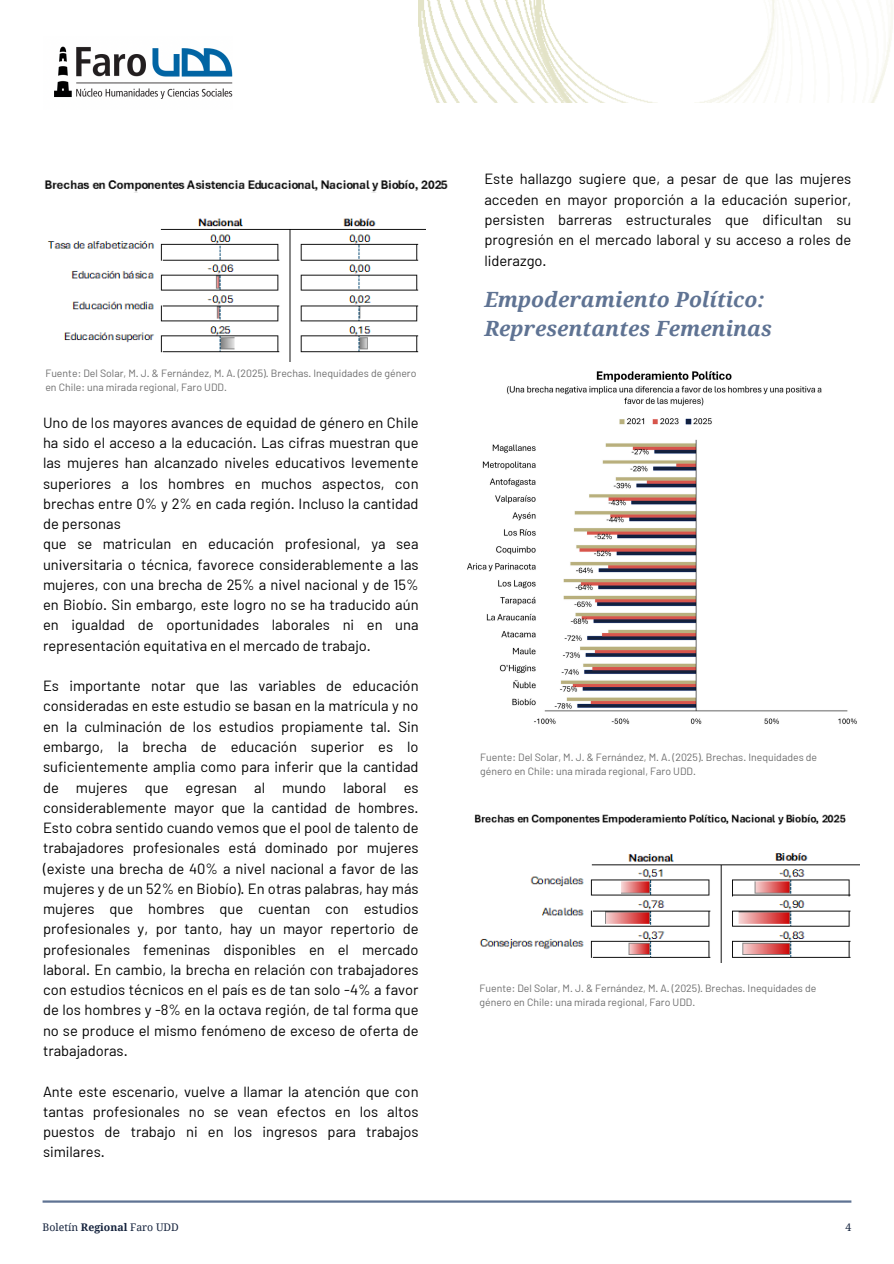
<style>
.page{position:relative;width:894px;height:1264px;background:#fff}
.page>*{position:absolute;margin:0;border:0;box-sizing:border-box;transform-origin:0 0}
.t1{font:italic 700 21px/29.2px "Noto Serif";color:#5f7393}
.t2{font:14.7px/20.2px "Barlow";color:#000;text-align:justify}
.t3{font:10.5px/14px "Barlow";color:#6d6d6d}
.t4{font:10.5px "Noto Serif";color:#15233d}
.s1{font-weight:700}
</style>
<div class="page">
<hr style="left:43px;top:1200px;width:808px;height:2px;background:#5f7393">
<img style="left:54px;top:46px;width:178px;height:53px">
<img style="left:418px;top:0;width:475px;height:102px">
<img style="left:45px;top:179px;width:403px;height:14px">
<img style="left:47px;top:218px;width:378px;height:144px">
<img style="left:467px;top:371px;width:390px;height:353px">
<img style="left:474px;top:814px;width:372px;height:11px">
<img style="left:479px;top:853px;width:380px;height:109px">
<p class="t3" style="left:45px;top:365px;width:372px">Fuente: Del Solar, M. J. &amp; Fernández, M. A. (2025). Brechas. Inequidades de género en Chile: una mirada regional, Faro UDD.</p>
<h2 class="t2" style="left:43px;top:412px;width:377px;text-align:left">Uno de los mayores avances de equidad de género en Chile ha sido el acceso a la educación. Las cifras muestran que las mujeres han alcanzado niveles educativos levemente superiores a los hombres en muchos aspectos, con brechas entre 0% y 2% en cada región. Incluso la cantidad de personas<br>que se matriculan en educación profesional, ya sea universitaria o técnica, favorece considerablemente a las mujeres, con una brecha de 25% a nivel nacional y de 15% en Biobío. Sin embargo, este logro no se ha traducido aún en igualdad de oportunidades laborales ni en una representación equitativa en el mercado de trabajo.</h2>
<p class="t2" style="left:43px;top:675px;width:377px">Es importante notar que las variables de educación consideradas en este estudio se basan en la matrícula y no en la culminación de los estudios propiamente tal. Sin embargo, la brecha de educación superior es lo suficientemente amplia como para inferir que la cantidad de mujeres que egresan al mundo laboral es considerablemente mayor que la cantidad de hombres.<br>Esto cobra sentido cuando vemos que el pool de talento de trabajadores profesionales está dominado por mujeres (existe una brecha de 40% a nivel nacional a favor de las mujeres y de un 52% en Biobío). En otras palabras, hay más mujeres que hombres que cuentan con estudios profesionales y, por tanto, hay un mayor repertorio de profesionales femeninas disponibles en el mercado laboral. En cambio, la brecha en relación con trabajadores con estudios técnicos en el país es de tan solo -4% a favor de los hombres y -8% en la octava región, de tal forma que no se produce el mismo fenómeno de exceso de oferta de trabajadoras.</p>
<h1 class="t2" style="left:43px;top:1080px;width:377px">Ante este escenario, vuelve a llamar la atención que con tantas profesionales no se vean efectos en los altos puestos de trabajo ni en los ingresos para trabajos similares.</h1>
<p class="t2" style="left:484px;top:168px;width:368px">Este hallazgo sugiere que, a pesar de que las mujeres acceden en mayor proporción a la educación superior, persisten barreras estructurales que dificultan su progresión en el mercado laboral y su acceso a roles de liderazgo.</p>
<p class="t1" style="left:484px;top:284px;width:289px">Empoderamiento Político:<br>Representantes Femeninas</p>
<h2 class="t3" style="left:480px;top:750px;width:338px">Fuente: Del Solar, M. J. &amp; Fernández, M. A. (2025). Brechas. Inequidades de género en Chile: una mirada regional, Faro UDD.</h2>
<h2 class="t3" style="left:479px;top:980px;width:338px">Fuente: Del Solar, M. J. &amp; Fernández, M. A. (2025). Brechas. Inequidades de género en Chile: una mirada regional, Faro UDD.</h2>
<p class="t4" style="left:43px;top:1219px;width:138px">Boletín <span class="s1">Regional</span> Faro UDD</p>
<p class="t4" style="left:845px;top:1219px;width:7px">4</p>
</div>
